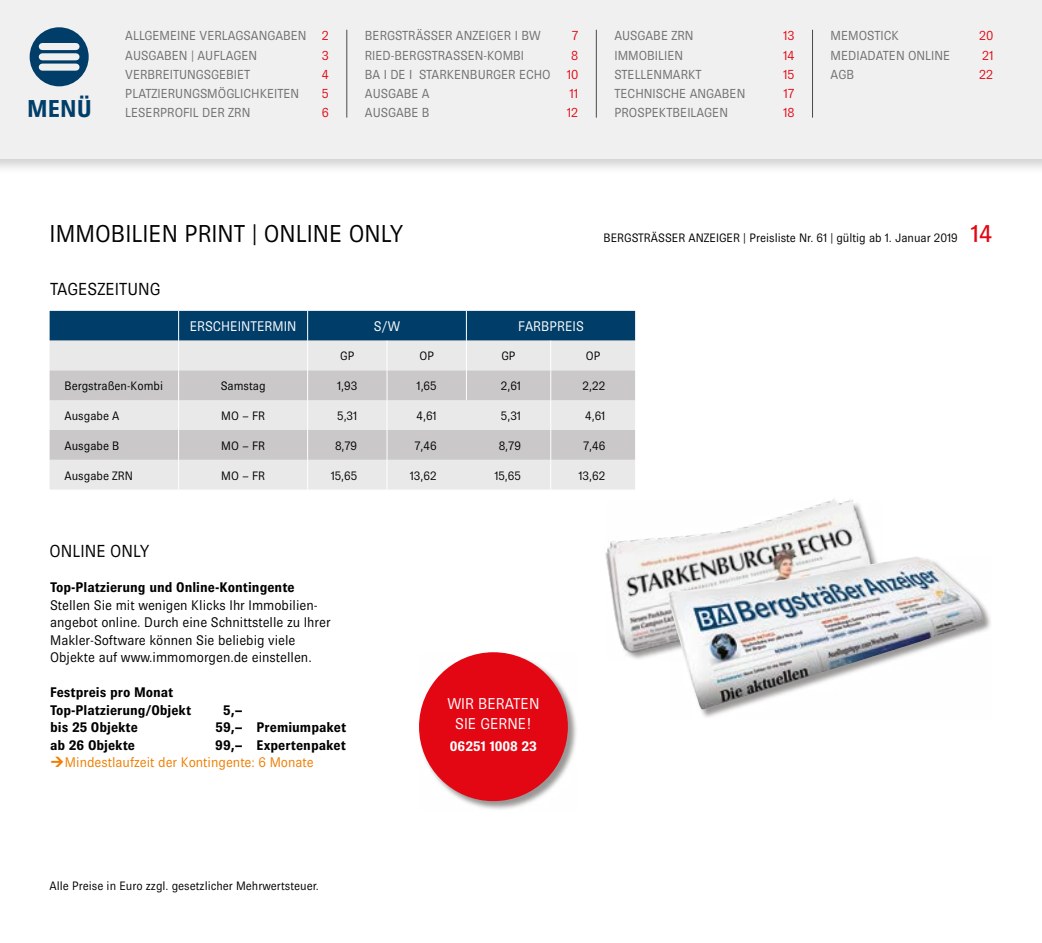
<style>
.page{position:relative;width:1042px;height:943px;background:#fff}
.page>*{position:absolute;margin:0;border:0;box-sizing:border-box;transform-origin:0 0}
.t1{font:300 24.5px "Brown";color:#000}
.t2{font:700 24.5px "Brown";color:#003e69}
.t3{font:300 17.5px "Brown";color:#000}
.t4{font:300 15.75px/19.2px "Brown";color:#fff;text-align:center}
.t5{font:300 14px/17.5px "Brown";color:#000}
.t6{font:700 14px/17.5px "Brown";color:#000}
.t7{font:300 14px "Brown";color:#ef7d00}
.t8{font:300 14px "Brown";color:#fff}
.t9{font:700 14px "Brown";color:#fff}
.t10{font:300 13.12px/19.2px "Brown";color:#706f6f}
.t11{font:300 13.12px "Brown";color:#e30613}
.t12{font:300 12.25px "Brown";color:#000}
.s1{color:#e30613}
.s2{font-weight:400;font-size:24.5px;color:#e30613}
</style>
<div class="page">
<div style="left:0;top:0;width:1042px;height:175px;background:#000;opacity:.2"></div>
<div style="left:0;top:0;width:1042px;height:159px;background:#f0f0f0"></div>
<svg style="left:30px;top:27px;width:59px;height:59px;background:#144c74"></svg>
<div style="left:42px;top:43px;width:34px;height:7px;background:#f0f0f0"></div>
<div style="left:42px;top:53px;width:34px;height:7px;background:#f0f0f0"></div>
<div style="left:42px;top:64px;width:34px;height:7px;background:#f0f0f0"></div>
<hr style="left:346px;top:30px;width:1px;height:88px;background:#4a4a49">
<hr style="left:596px;top:30px;width:1px;height:88px;background:#4a4a49">
<hr style="left:812px;top:30px;width:1px;height:88px;background:#4a4a49">
<div style="left:50px;top:340px;width:585px;height:149px;background:#eae9e9"></div>
<svg style="left:50px;top:370px;width:585px;height:90px;background:#d8d7d7"></svg>
<div style="left:179px;top:370px;width:456px;height:30px;background:#cac8c8"></div>
<hr style="left:178px;top:340px;width:1px;height:30px;background:#fff">
<hr style="left:307px;top:340px;width:1px;height:30px;background:#fff">
<hr style="left:178px;top:370px;width:1px;height:30px;background:#fff">
<hr style="left:307px;top:370px;width:1px;height:30px;background:#fff">
<hr style="left:178px;top:400px;width:1px;height:30px;background:#fff">
<hr style="left:178px;top:430px;width:1px;height:30px;background:#fff">
<svg style="left:178px;top:460px;width:1px;height:29px"></svg>
<hr style="left:386px;top:340px;width:1px;height:30px;background:#fff">
<hr style="left:386px;top:370px;width:1px;height:30px;background:#fff">
<div style="left:50px;top:311px;width:585px;height:29px;background:#003e69"></div>
<hr style="left:466px;top:340px;width:1px;height:30px;background:#fff">
<hr style="left:466px;top:370px;width:1px;height:30px;background:#fff">
<hr style="left:307px;top:400px;width:1px;height:30px;background:#fff">
<hr style="left:307px;top:430px;width:1px;height:30px;background:#fff">
<svg style="left:307px;top:460px;width:1px;height:29px"></svg>
<hr style="left:550px;top:340px;width:1px;height:30px;background:#fff">
<hr style="left:550px;top:370px;width:1px;height:30px;background:#fff">
<hr style="left:386px;top:400px;width:1px;height:30px;background:#fff">
<hr style="left:550px;top:400px;width:1px;height:30px;background:#fff">
<hr style="left:386px;top:430px;width:1px;height:30px;background:#fff">
<hr style="left:550px;top:430px;width:1px;height:30px;background:#fff">
<svg style="left:386px;top:460px;width:1px;height:29px"></svg>
<svg style="left:550px;top:460px;width:1px;height:29px"></svg>
<svg style="left:419px;top:653px;width:158px;height:157px"></svg>
<div style="left:419px;top:652px;width:149px;height:149px;background:#e30613;border-radius:50%"></div>
<img style="left:592px;top:489px;width:284px;height:170px">
<svg style="left:700px;top:604px;width:291px;height:113px"></svg>
<img style="left:668px;top:556px;width:314px;height:153px">
<h1 class="t2" style="left:27px;top:94px;width:66px">MENÜ</h1>
<p class="t10" style="left:125px;top:26px;width:205px">ALLGEMEINE VERLAGSANGABEN <span class="s1">2<br></span>AUSGABEN | AUFLAGEN</p>
<p class="t11" style="left:322px;top:48px;width:9px">3</p>
<p class="t10" style="left:125px;top:65px;width:127px">VERBREITUNGSGEBIET</p>
<p class="t11" style="left:322px;top:67px;width:9px">4</p>
<p class="t10" style="left:125px;top:84px;width:176px">PLATZIERUNGSMÖGLICHKEITEN</p>
<p class="t11" style="left:322px;top:86px;width:8px">5</p>
<p class="t10" style="left:125px;top:103px;width:127px">LESERPROFIL DER ZRN</p>
<p class="t11" style="left:322px;top:105px;width:9px">6</p>
<p class="t10" style="left:365px;top:26px;width:177px">BERGSTRÄSSER ANZEIGER I BW</p>
<p class="t11" style="left:572px;top:28px;width:8px">7</p>
<p class="t10" style="left:365px;top:45px;width:161px">RIED-BERGSTRASSEN-KOMBI</p>
<p class="t10" style="left:365px;top:45px;width:215px;text-align:justify;text-indent:206px"><span class="s1">8<br></span>BA I DE I STARKENBURGER ECHO <span class="s1">10<br></span>AUSGABE A</p>
<p class="t11" style="left:569px;top:86px;width:10px">11</p>
<p class="t10" style="left:365px;top:103px;width:66px">AUSGABE B</p>
<p class="t11" style="left:567px;top:105px;width:13px">12</p>
<p class="t10" style="left:614px;top:26px;width:81px">AUSGABE ZRN</p>
<p class="t11" style="left:783px;top:28px;width:13px">13</p>
<p class="t10" style="left:614px;top:45px;width:70px">IMMOBILIEN</p>
<p class="t11" style="left:783px;top:48px;width:13px">14</p>
<p class="t10" style="left:614px;top:65px;width:89px">STELLENMARKT</p>
<p class="t11" style="left:783px;top:67px;width:13px">15</p>
<p class="t10" style="left:614px;top:84px;width:132px">TECHNISCHE ANGABEN</p>
<p class="t11" style="left:783px;top:86px;width:12px">17</p>
<p class="t10" style="left:614px;top:103px;width:115px">PROSPEKTBEILAGEN</p>
<p class="t11" style="left:783px;top:105px;width:13px">18</p>
<p class="t10" style="left:830px;top:26px;width:70px">MEMOSTICK</p>
<p class="t11" style="left:979px;top:28px;width:16px">20</p>
<p class="t10" style="left:830px;top:45px;width:121px">MEDIADATEN ONLINE</p>
<p class="t11" style="left:982px;top:48px;width:13px">21</p>
<p class="t10" style="left:830px;top:65px;width:25px">AGB</p>
<p class="t11" style="left:979px;top:67px;width:16px">22</p>
<h1 class="t1" style="left:50px;top:220px;width:355px">IMMOBILIEN PRINT | ONLINE ONLY</h1>
<h2 class="t3" style="left:50px;top:279px;width:112px">TAGESZEITUNG</h2>
<p class="t12" style="left:603px;top:231px;width:390px">BERGSTRÄSSER ANZEIGER | Preisliste Nr. 61 | gültig ab 1. Januar 2019 <span class="s2">14</span></p>
<p class="t8" style="left:190px;top:319px;width:108px">ERSCHEINTERMIN</p>
<p class="t8" style="left:374px;top:319px;width:28px">S/W</p>
<p class="t8" style="left:518px;top:319px;width:67px">FARBPREIS</p>
<p class="t12" style="left:340px;top:349px;width:16px">GP</p>
<p class="t12" style="left:419px;top:349px;width:16px">OP</p>
<p class="t12" style="left:501px;top:349px;width:16px">GP</p>
<p class="t12" style="left:586px;top:349px;width:16px">OP</p>
<p class="t12" style="left:64px;top:379px;width:100px">Bergstraßen-Kombi</p>
<p class="t12" style="left:221px;top:379px;width:46px">Samstag</p>
<p class="t12" style="left:337px;top:379px;width:22px">1,93</p>
<p class="t12" style="left:417px;top:379px;width:22px">1,65</p>
<p class="t12" style="left:501px;top:379px;width:22px">2,61</p>
<p class="t12" style="left:583px;top:379px;width:24px">2,22</p>
<p class="t12" style="left:64px;top:409px;width:56px">Ausgabe A</p>
<p class="t12" style="left:221px;top:409px;width:45px">MO − FR</p>
<p class="t12" style="left:337px;top:409px;width:22px">5,31</p>
<p class="t12" style="left:416px;top:409px;width:22px">4,61</p>
<p class="t12" style="left:501px;top:409px;width:22px">5,31</p>
<p class="t12" style="left:585px;top:409px;width:22px">4,61</p>
<p class="t12" style="left:64px;top:439px;width:56px">Ausgabe B</p>
<p class="t12" style="left:221px;top:439px;width:45px">MO − FR</p>
<p class="t12" style="left:335px;top:439px;width:24px">8,79</p>
<p class="t12" style="left:414px;top:439px;width:24px">7,46</p>
<p class="t12" style="left:499px;top:439px;width:24px">8,79</p>
<p class="t12" style="left:583px;top:439px;width:24px">7,46</p>
<p class="t12" style="left:64px;top:468px;width:70px">Ausgabe ZRN</p>
<p class="t12" style="left:221px;top:468px;width:45px">MO − FR</p>
<p class="t12" style="left:331px;top:468px;width:28px">15,65</p>
<p class="t12" style="left:410px;top:468px;width:28px">13,62</p>
<p class="t12" style="left:494px;top:468px;width:28px">15,65</p>
<p class="t12" style="left:578px;top:468px;width:28px">13,62</p>
<h2 class="t3" style="left:50px;top:541px;width:101px">ONLINE ONLY</h2>
<p class="t6" style="left:50px;top:578px;width:246px">Top-Platzierung und Online-Kontingente</p>
<p class="t5" style="left:50px;top:596px;width:282px">Stellen Sie mit wenigen Klicks Ihr Immobilien&shy;angebot online. Durch eine Schnittstelle zu Ihrer Makler-Software können Sie beliebig viele Objekte auf www.immomorgen.de einstellen.</p>
<p class="t6" style="left:50px;top:683px;width:143px">Festpreis pro Monat<br>Top-Platzierung/Objekt</p>
<p class="t6" style="left:223px;top:701px;width:21px">5,–</p>
<p class="t6" style="left:50px;top:718px;width:89px">bis 25 Objekte</p>
<p class="t6" style="left:215px;top:718px;width:132px">59,– Premiumpaket</p>
<p class="t6" style="left:50px;top:736px;width:86px">ab 26 Objekte</p>
<p class="t6" style="left:215px;top:736px;width:132px">99,– Expertenpaket</p>
<p class="t7" style="left:65px;top:754px;width:250px">Mindestlaufzeit der Kontingente: 6 Monate</p>
<p class="t12" style="left:50px;top:879px;width:271px">Alle Preise in Euro zzgl. gesetzlicher Mehrwertsteuer.</p>
<p class="t4" style="left:447px;top:694px;width:94px">WIR BERATEN<br>SIE GERNE!</p>
<p class="t9" style="left:450px;top:738px;width:89px">06251 1008 23</p>
</div>
